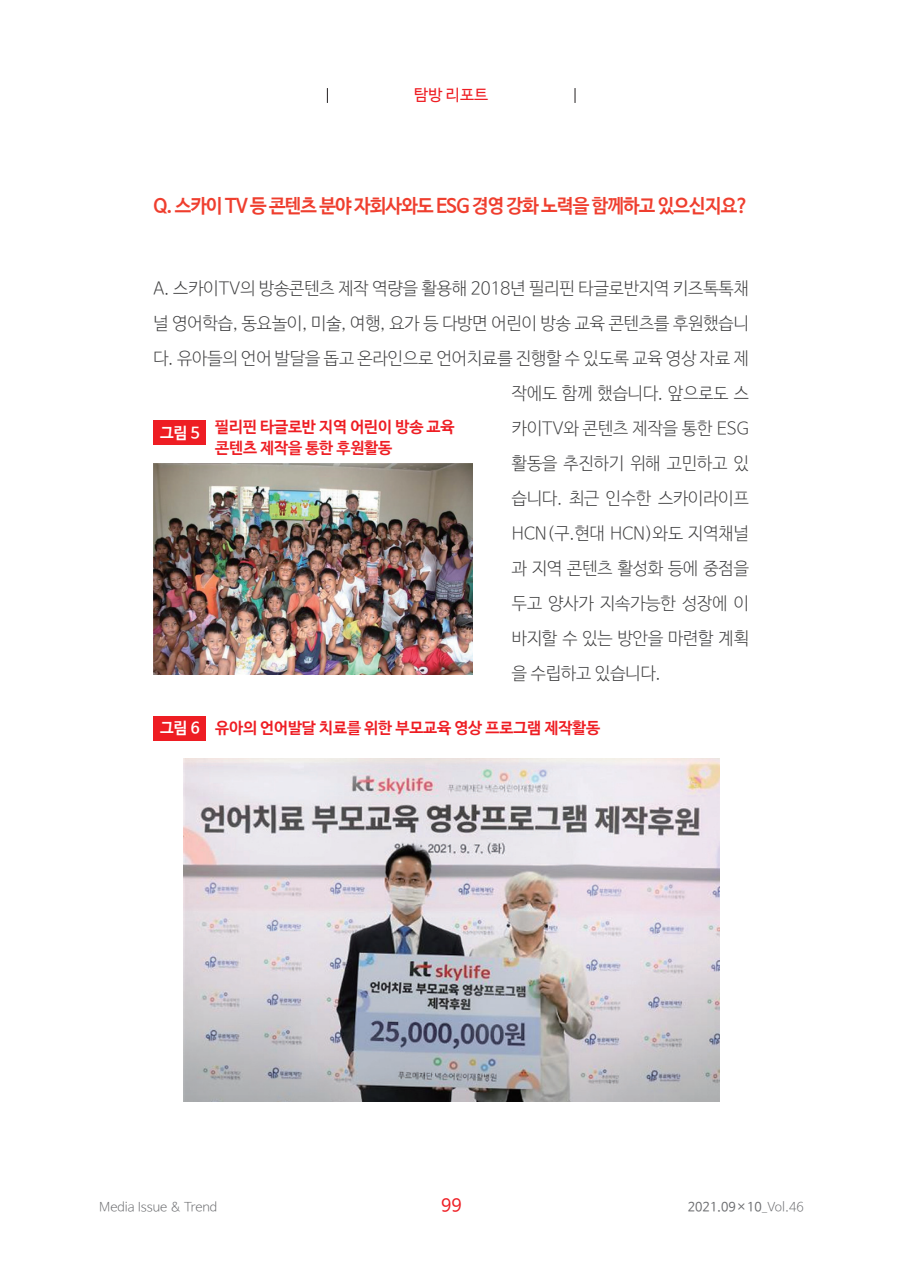
<style>
.page{position:relative;width:903px;height:1275px;background:#fff}
.page>*{position:absolute;margin:0;border:0;box-sizing:border-box;transform-origin:0 0}
.t1{font:700 19.25px "Nanum Barun Gothic";letter-spacing:-.04em;color:#ef3e2e;scale:.96 1}
.t2{font:300 17.5px "Nanum Barun Gothic";color:#3e3e3f}
.t3{font:17.5px "Nanum Barun Gothic";color:#ee1d23}
.t4{font:700 15.75px/21px "Nanum Barun Gothic";letter-spacing:-.01em;color:#ee1d23}
.t5{font:15.75px "Nanum Barun Gothic";color:#ee1d23}
.t6{font:700 15.75px "Nanum Barun Gothic";color:#fff}
.t7{font:12.6px "Nanum Barun Gothic";color:#6c6d70}
.t8{font:300 12.6px "Nanum Barun Gothic";color:#6c6d70}
.s1{color:#fff}
.s2{font-weight:300}
</style>
<div class="page">
<svg style="left:327px;top:88px;width:1px;height:15px"></svg>
<svg style="left:575px;top:88px;width:1px;height:15px"></svg>
<div style="left:153px;top:716px;width:53px;height:25px;background:#ee1d23"></div>
<img style="left:184px;top:759px;width:535px;height:343px">
<div style="left:153px;top:420px;width:53px;height:25px;background:#ee1d23"></div>
<img style="left:153px;top:464px;width:319px;height:210px">
<p class="t5" style="left:414px;top:87px;width:75px">탐방 리포트</p>
<p class="t1" style="left:153px;top:196px;width:622px">Q. 스카이 TV 등 콘텐츠 분야 자회사와도 ESG 경영 강화 노력을 함께하고 있으신지요?</p>
<p class="t2" style="left:153px;top:279px;width:597px">A. 스카이TV의 방송콘텐츠 제작 역량을 활용해 2018년 필리핀 타글로반지역 키즈톡톡채</p>
<p class="t2" style="left:153px;top:314px;width:597px">널 영어학습, 동요놀이, 미술, 여행, 요가 등 다방면 어린이 방송 교육 콘텐츠를 후원했습니</p>
<p class="t2" style="left:153px;top:349px;width:597px">다. 유아들의 언어 발달을 돕고 온라인으로 언어치료를 진행할 수 있도록 교육 영상 자료 제</p>
<p class="t2" style="left:512px;top:384px;width:238px">작에도 함께 했습니다. 앞으로도 스</p>
<p class="t2" style="left:512px;top:419px;width:238px">카이TV와 콘텐츠 제작을 통한 ESG</p>
<p class="t2" style="left:512px;top:454px;width:238px">활동을 추진하기 위해 고민하고 있</p>
<p class="t2" style="left:512px;top:489px;width:238px">습니다. 최근 인수한 스카이라이프</p>
<p class="t2" style="left:512px;top:524px;width:238px">HCN(구.현대 HCN)와도 지역채널</p>
<p class="t2" style="left:512px;top:559px;width:238px">과 지역 콘텐츠 활성화 등에 중점을</p>
<p class="t2" style="left:512px;top:594px;width:238px">두고 양사가 지속가능한 성장에 이</p>
<p class="t2" style="left:512px;top:629px;width:238px">바지할 수 있는 방안을 마련할 계획</p>
<p class="t2" style="left:512px;top:664px;width:150px">을 수립하고 있습니다.</p>
<p class="t4" style="left:160px;top:718px;width:441px"><span class="s1">그림 6</span> 유아의 언어발달 치료를 위한 부모교육 영상 프로그램 제작활동</p>
<p class="t4" style="left:215px;top:417px;width:241px">필리핀 타글로반 지역 어린이 방송 교육 콘텐츠 제작을 통한 후원활동</p>
<p class="t6" style="left:160px;top:424px;width:41px">그림 5</p>
<p class="t8" style="left:99px;top:1200px;width:120px">Media Issue &amp; Trend</p>
<p class="t3" style="left:441px;top:1196px;width:22px">99</p>
<p class="t7" style="left:688px;top:1200px;width:117px">2021.09×10<span class="s2">_Vol.46</span></p>
</div>
